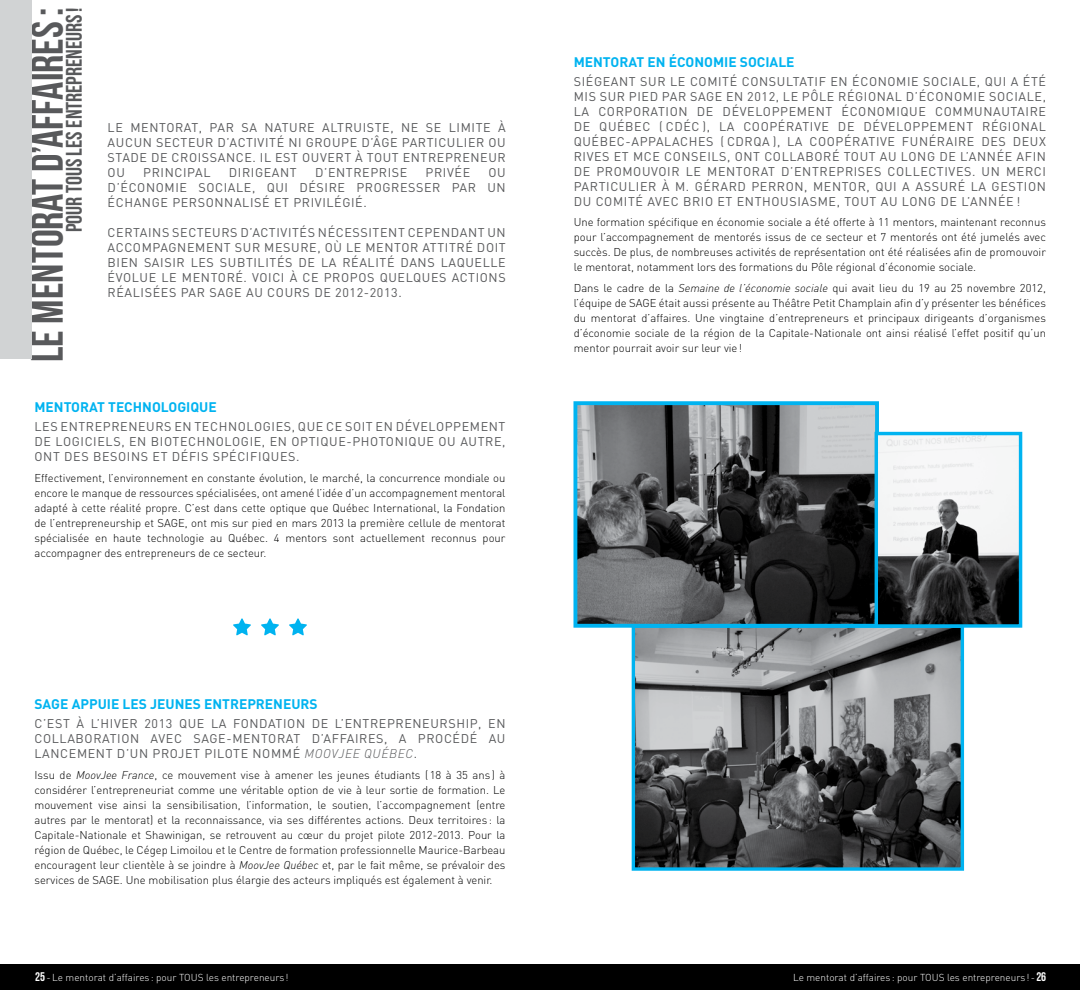
<style>
.page{position:relative;width:1080px;height:990px;background:#fff}
.page>*{position:absolute;margin:0;border:0;box-sizing:border-box;transform-origin:0 0}
.t1{font:45px "Bebas Neue";color:#58595b}
.t2{font:22.5px "Bebas Neue";color:#58595b}
.t3{font:700 13.75px "DIN";color:#00b3f0}
.t4{font:12.5px/15px "DIN";letter-spacing:.05em;color:#58595b;text-align:justify}
.t5{font:300 11.25px/15px "DIN";color:#000;text-align:justify}
.t6{font:300 10px "DIN";color:#fff}
.s1{font-weight:300;font-style:italic}
.s2{font-style:italic}
.s3{font-family:"Bebas Neue";font-weight:400;font-size:12.5px}
</style>
<div class="page">
<div style="left:0;top:964px;width:1080px;height:26px;background:#000"></div>
<img style="left:578px;top:406px;width:296px;height:217px">
<div style="left:573px;top:401px;width:306px;height:227px;border:4px solid #00b3f0"></div>
<img style="left:636px;top:629px;width:324px;height:238px">
<div style="left:632px;top:625px;width:332px;height:246px;border:3px solid #00b3f0"></div>
<div style="left:0;top:0;width:31px;height:359px;background:#d1d3d4"></div>
<img style="left:879px;top:436px;width:139px;height:188px">
<div style="left:875px;top:432px;width:147px;height:196px;border:3px solid #00b3f0"></div>
<svg style="left:233px;top:618px;width:18px;height:17px"></svg>
<svg style="left:261px;top:618px;width:18px;height:17px"></svg>
<svg style="left:289px;top:618px;width:18px;height:17px"></svg>
<h1 class="t1" style="left:23px;top:362px;width:357px;rotate:-90deg">LE MENTORAT D’AFFAIRES:</h1>
<h2 class="t2" style="left:62px;top:232px;width:226px;rotate:-90deg">POUR TOUS LES ENTREPRENEURS!</h2>
<p class="t4" style="left:108px;top:120px;width:400px">LE MENTORAT, PAR SA NATURE ALTRUISTE, NE SE LIMITE À AUCUN SECTEUR D’ACTIVITÉ NI GROUPE D’ÂGE PARTICULIER OU STADE DE CROISSANCE. IL EST OUVERT À TOUT ENTREPRENEUR OU</p>
<p class="t4" style="left:143px;top:165px;width:69px">PRINCIPAL</p>
<p class="t4" style="left:229px;top:165px;width:69px">DIRIGEANT</p>
<p class="t4" style="left:315px;top:165px;width:94px">D’ENTREPRISE</p>
<p class="t4" style="left:426px;top:165px;width:46px">PRIVÉE</p>
<p class="t4" style="left:108px;top:165px;width:400px;text-indent:381px">OU D’ÉCONOMIE SOCIALE, QUI DÉSIRE PROGRESSER PAR UN ÉCHANGE PERSONNALISÉ ET PRIVILÉGIÉ.</p>
<p class="t4" style="left:108px;top:225px;width:400px">CERTAINS SECTEURS D’ACTIVITÉS NÉCESSITENT CEPENDANT UN ACCOMPAGNEMENT SUR MESURE, OÙ LE MENTOR ATTITRÉ DOIT BIEN SAISIR LES SUBTILITÉS DE LA RÉALITÉ DANS LAQUELLE ÉVOLUE LE MENTORÉ. VOICI À CE PROPOS QUELQUES ACTIONS RÉALISÉES PAR SAGE AU COURS DE 2012-2013.</p>
<p class="t3" style="left:34px;top:398px;width:184px">MENTORAT TECHNOLOGIQUE</p>
<p class="t4" style="left:34px;top:419px;width:473px">LES ENTREPRENEURS EN TECHNOLOGIES, QUE CE SOIT EN DÉVELOPPEMENT DE LOGICIELS, EN BIOTECHNOLOGIE, EN OPTIQUE-PHOTONIQUE OU AUTRE, ONT DES BESOINS ET DÉFIS SPÉCIFIQUES.</p>
<p class="t5" style="left:34px;top:470px;width:473px">Effectivement, l’environnement en constante évolution, le marché, la concurrence mondiale ou encore le manque de ressources spécialisées, ont amené l’idée d’un accompagnement mentoral adapté à cette réalité propre. C’est dans cette optique que Québec International, la Fondation de l’entrepreneurship et SAGE, ont mis sur pied en mars 2013 la première cellule de mentorat spécialisée en haute technologie au Québec. 4 mentors sont actuellement reconnus pour accompagner des entrepreneurs de ce secteur.</p>
<p class="t3" style="left:34px;top:695px;width:285px">SAGE APPUIE LES JEUNES ENTREPRENEURS</p>
<p class="t4" style="left:34px;top:716px;width:473px">C’EST À L’HIVER 2013 QUE LA FONDATION DE L’ENTREPRENEURSHIP, EN COLLABORATION AVEC SAGE-MENTORAT D’AFFAIRES, A PROCÉDÉ AU LANCEMENT D’UN PROJET PILOTE NOMMÉ <span class="s1">MOOVJEE QUÉBEC</span>.</p>
<p class="t5" style="left:34px;top:767px;width:473px">Issu de <span class="s2">MoovJee France</span>, ce mouvement vise à amener les jeunes étudiants (18 à 35 ans ) à considérer l’entrepreneuriat comme une véritable option de vie à leur sortie de formation. Le mouvement vise ainsi la sensibilisation, l’information, le soutien, l’accompagnement (entre autres par le mentorat) et la reconnaissance, via ses différentes actions. Deux territoires : la Capitale-Nationale et Shawinigan, se retrouvent au cœur du projet pilote 2012-2013. Pour la région de Québec, le Cégep Limoilou et le Centre de formation professionnelle Maurice-Barbeau encouragent leur clientèle à se joindre à <span class="s2">MoovJee Québec</span> et, par le fait même, se prévaloir des services de SAGE. Une mobilisation plus élargie des acteurs impliqués est également à venir.</p>
<p class="t6" style="left:35px;top:971px;width:255px"><span class="s3">25</span> -Le mentorat d’affaires : pour TOUS les entrepreneurs !</p>
<p class="t3" style="left:574px;top:53px;width:222px">MENTORAT EN ÉCONOMIE SOCIALE</p>
<p class="t4" style="left:574px;top:73px;width:474px">SIÉGEANT SUR LE COMITÉ CONSULTATIF EN ÉCONOMIE SOCIALE, QUI A ÉTÉ MIS SUR PIED PAR SAGE EN 2012, LE PÔLE RÉGIONAL D’ÉCONOMIE SOCIALE, LA CORPORATION DE DÉVELOPPEMENT ÉCONOMIQUE COMMUNAUTAIRE DE QUÉBEC ( CDÉC ), LA COOPÉRATIVE DE DÉVELOPPEMENT RÉGIONAL QUÉBEC-APPALACHES ( CDRQA ), LA COOPÉRATIVE FUNÉRAIRE DES DEUX RIVES ET MCE CONSEILS, ONT COLLABORÉ TOUT AU LONG DE L’ANNÉE AFIN DE PROMOUVOIR LE MENTORAT D’ENTREPRISES COLLECTIVES. UN MERCI PARTICULIER À M. GÉRARD PERRON, MENTOR, QUI A ASSURÉ LA GESTION DU COMITÉ AVEC BRIO ET ENTHOUSIASME, TOUT AU LONG DE L’ANNÉE !</p>
<p class="t5" style="left:574px;top:215px;width:474px">Une formation spécifique en économie sociale a été offerte à 11 mentors, maintenant reconnus pour l’accompagnement de mentorés issus de ce secteur et 7 mentorés ont été jumelés avec succès. De plus, de nombreuses activités de représentation ont été réalisées afin de promouvoir le mentorat, notamment lors des formations du Pôle régional d’économie sociale.</p>
<p class="t5" style="left:574px;top:280px;width:474px">Dans le cadre de la <span class="s2">Semaine de l’économie sociale</span> qui avait lieu du 19 au 25 novembre 2012, l’équipe de SAGE était aussi présente au Théâtre Petit Champlain afin d’y présenter les bénéfices du mentorat d’affaires. Une vingtaine d’entrepreneurs et principaux dirigeants d’organismes d’économie sociale de la région de la Capitale-Nationale ont ainsi réalisé l’effet positif qu’un mentor pourrait avoir sur leur vie!</p>
<p class="t6" style="left:793px;top:971px;width:255px">Le mentorat d’affaires : pour TOUS les entrepreneurs ! - <span class="s3">26</span></p>
</div>
